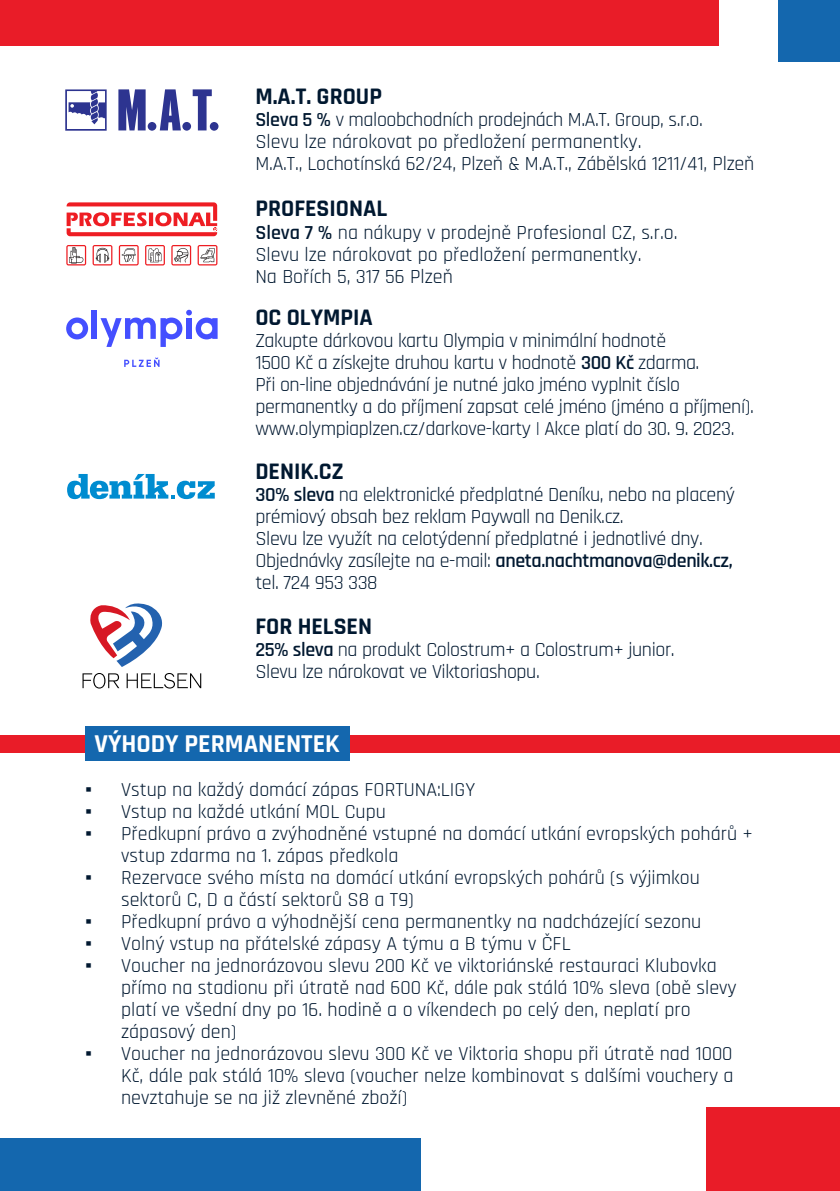
<style>
.page{position:relative;width:840px;height:1191px;background:#fff}
.page>*{position:absolute;margin:0;border:0;box-sizing:border-box;transform-origin:0 0}
.t1{font:700 26px "Rajdhani";color:#fff}
.t2{font:700 24px "Rajdhani";color:#001830}
.t3{font:20px/22px "Rajdhani";color:#001830}
.t4{font:20px/22px "Rajdhani";letter-spacing:-.02em;color:#001830}
.s1{font-weight:600}
.s2{font-family:"Times New Roman"}
</style>
<div class="page">
<div style="left:0;top:1138px;width:420px;height:53px;background:#1467ae"></div>
<div style="left:706px;top:1107px;width:133px;height:84px;background:#e91c28"></div>
<div style="left:0;top:0;width:718px;height:45px;background:#e91c28"></div>
<div style="left:778px;top:0;width:61px;height:61px;background:#1467ae"></div>
<div style="left:0;top:735px;width:839px;height:17px;background:#e91c28"></div>
<div style="left:85px;top:726px;width:265px;height:35px;background:#1467ae"></div>
<svg style="left:82px;top:673px;width:37px;height:15px"></svg>
<svg style="left:126px;top:673px;width:75px;height:15px"></svg>
<svg style="left:90px;top:603px;width:73px;height:64px"></svg>
<svg style="left:67px;top:474px;width:148px;height:25px"></svg>
<svg style="left:66px;top:317px;width:22px;height:22px"></svg>
<div style="left:92px;top:310px;width:5px;height:29px;background:#444fff"></div>
<svg style="left:100px;top:310px;width:117px;height:37px"></svg>
<svg style="left:124px;top:358px;width:35px;height:9px"></svg>
<svg style="left:66px;top:202px;width:152px;height:35px"></svg>
<svg style="left:65px;top:244px;width:22px;height:22px"></svg>
<svg style="left:66px;top:245px;width:20px;height:20px"></svg>
<svg style="left:68px;top:246px;width:17px;height:18px"></svg>
<svg style="left:91px;top:244px;width:22px;height:22px"></svg>
<div style="left:92px;top:245px;width:20px;height:20px;background:#f03e43;border-radius:2px"></div>
<svg style="left:94px;top:246px;width:17px;height:18px"></svg>
<svg style="left:118px;top:244px;width:22px;height:22px"></svg>
<div style="left:119px;top:245px;width:20px;height:20px;background:#f57b7f;border-radius:2px"></div>
<div style="left:120px;top:246px;width:17px;height:18px;background:#fff"></div>
<svg style="left:122px;top:248px;width:14px;height:14px"></svg>
<svg style="left:96px;top:248px;width:13px;height:15px"></svg>
<svg style="left:69px;top:247px;width:14px;height:16px"></svg>
<svg style="left:144px;top:244px;width:22px;height:22px"></svg>
<div style="left:145px;top:245px;width:20px;height:20px;background:#f9b5b7;border-radius:2px"></div>
<svg style="left:146px;top:246px;width:17px;height:18px"></svg>
<svg style="left:170px;top:244px;width:22px;height:22px"></svg>
<svg style="left:171px;top:245px;width:20px;height:20px"></svg>
<div style="left:172px;top:246px;width:18px;height:18px;background:#fff"></div>
<svg style="left:196px;top:244px;width:22px;height:22px"></svg>
<div style="left:197px;top:245px;width:20px;height:20px;background:#f03b40;border-radius:2px"></div>
<svg style="left:199px;top:246px;width:17px;height:18px"></svg>
<svg style="left:200px;top:248px;width:14px;height:14px"></svg>
<svg style="left:148px;top:248px;width:13px;height:14px"></svg>
<svg style="left:174px;top:248px;width:14px;height:14px"></svg>
<svg style="left:118px;top:89px;width:100px;height:42px"></svg>
<svg style="left:65px;top:89px;width:42px;height:42px"></svg>
<p class="t2" style="left:255px;top:82px;width:128px">M.A.T. GROUP</p>
<p class="t3" style="left:255px;top:109px;width:500px"><span class="s1">Sleva 5 %</span> v maloobchodních prodejnách M.A.T. Group, s.r.o.<br>Slevu lze nárokovat po předložení permanentky.<br>M.A.T., Lochotínská 62/24, Plzeň &amp; M.A.T., Zábělská 1211/41, Plzeň</p>
<p class="t2" style="left:255px;top:194px;width:133px">PROFESIONAL</p>
<p class="t3" style="left:255px;top:222px;width:423px"><span class="s1">Sleva 7 %</span> na nákupy v prodejně Profesional CZ, s.r.o.<br>Slevu lze nárokovat po předložení permanentky.<br>Na Bořích 5, 317 56 Plzeň</p>
<p class="t2" style="left:255px;top:303px;width:119px">OC OLYMPIA</p>
<p class="t4" style="left:255px;top:330px;width:499px">Zakupte dárkovou kartu Olympia v minimální hodnotě<br>1500 Kč a získejte druhou kartu v hodnotě <span class="s1">300 Kč</span> zdarma.<br>Při on-line objednávání je nutné jako jméno vyplnit číslo permanentky a do příjmení zapsat celé jméno (jméno a příjmení). www.olympiaplzen.cz/darkove-karty | Akce platí do 30. 9. 2023.</p>
<p class="t2" style="left:255px;top:457px;width:90px">DENIK.CZ</p>
<p class="t4" style="left:255px;top:484px;width:481px"><span class="s1">30% sleva</span> na elektronické předplatné Deníku, nebo na placený prémiový obsah bez reklam Paywall na Denik.cz.<br>Slevu lze využít na celotýdenní předplatné i jednotlivé dny.<br>Objednávky zasílejte na e-mail: <span class="s1">aneta.nachtmanova@denik.cz, </span>tel. 724 953 338</p>
<p class="t2" style="left:255px;top:611px;width:118px">FOR HELSEN</p>
<p class="t4" style="left:255px;top:639px;width:420px"><span class="s1">25% sleva</span> na produkt Colostrum+ a Colostrum+ junior.<br>Slevu lze nárokovat ve Viktoriashopu.</p>
<h1 class="t1" style="left:94px;top:728px;width:247px">VÝHODY PERMANENTEK</h1>
<p class="t3" style="left:85px;top:779px;width:391px"><span class="s2">▪</span> Vstup na každý domácí zápas FORTUNA:LIGY</p>
<p class="t3" style="left:85px;top:801px;width:302px"><span class="s2">▪</span> Vstup na každé utkání MOL Cupu</p>
<p class="t3" style="left:121px;top:823px;width:633px;text-indent:-36px"><span class="s2">▪</span> Předkupní právo a zvýhodněné vstupné na domácí utkání evropských pohárů + vstup zdarma na 1. zápas předkola</p>
<p class="t3" style="left:121px;top:867px;width:580px;text-indent:-36px"><span class="s2">▪</span> Rezervace svého místa na domácí utkání evropských pohárů (s výjimkou sektorů C, D a částí sektorů S8 a T9)</p>
<p class="t3" style="left:85px;top:911px;width:617px"><span class="s2">▪</span> Předkupní právo a výhodnější cena permanentky na nadcházející sezonu</p>
<p class="t3" style="left:85px;top:933px;width:487px"><span class="s2">▪</span> Volný vstup na přátelské zápasy A týmu a B týmu v ČFL</p>
<p class="t3" style="left:121px;top:955px;width:616px;text-indent:-36px"><span class="s2">▪</span> Voucher na jednorázovou slevu 200 Kč ve viktoriánské restauraci Klubovka přímo na stadionu při útratě nad 600 Kč, dále pak stálá 10% sleva (obě slevy platí ve všední dny po 16. hodině a o víkendech po celý den, neplatí pro zápasový den)</p>
<p class="t3" style="left:121px;top:1043px;width:613px;text-align:justify;text-indent:-36px"><span class="s2">▪</span> Voucher na jednorázovou slevu 300 Kč ve Viktoria shopu při útratě nad 1000<br>Kč, dále pak stálá 10% sleva (voucher nelze kombinovat s dalšími vouchery a nevztahuje se na již zlevněné zboží)</p>
</div>
